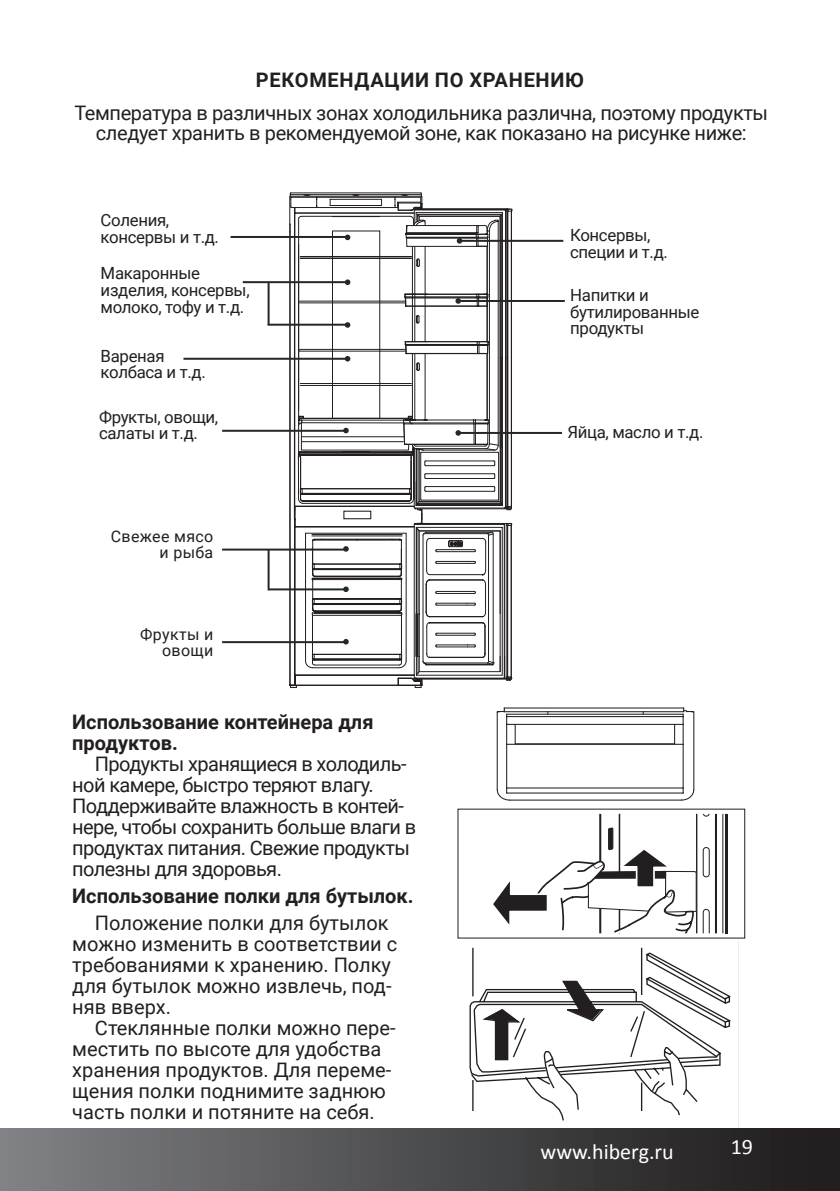
<style>
.page{position:relative;width:840px;height:1191px;background:#fff}
.page>*{position:absolute;margin:0;border:0;box-sizing:border-box;transform-origin:0 0}
.t1{font:22px "Calibri";color:#fff}
.t2{font:20px/21px "Roboto";letter-spacing:-.02em;color:#231f20}
.t3{font:20px/21px "Roboto";color:#231f20}
.t4{font:700 20px/21px "Roboto";color:#231f20}
.t5{font:700 20px "Roboto";letter-spacing:.035em;color:#231f20}
.t6{font:16.8px/16.8px "Roboto";letter-spacing:-.02em;color:#231f20}
.t7{font:16px/16px "Roboto";letter-spacing:.02em;color:#231f20;text-align:right}
</style>
<div class="page">
<div style="left:0;top:1128px;width:839px;height:63px;background:linear-gradient(to right,#7f8285,#1c1919)"></div>
<svg style="left:716px;top:814px;width:1px;height:119px"></svg>
<hr style="left:722px;top:814px;width:1px;height:119px;background:#231f20">
<hr style="left:724px;top:814px;width:2px;height:119px;background:#231f20">
<hr style="left:618px;top:814px;width:2px;height:119px;background:#231f20">
<hr style="left:599px;top:814px;width:2px;height:119px;background:#231f20">
<hr style="left:714px;top:814px;width:2px;height:119px;background:#231f20">
<hr style="left:695px;top:814px;width:2px;height:119px;background:#231f20">
<svg style="left:702px;top:909px;width:7px;height:24px"></svg>
<svg style="left:702px;top:847px;width:7px;height:30px"></svg>
<svg style="left:493px;top:827px;width:203px;height:106px"></svg>
<svg style="left:472px;top:947px;width:259px;height:81px"></svg>
<svg style="left:469px;top:979px;width:252px;height:142px"></svg>
<hr style="left:503px;top:711px;width:180px;height:1px;background:#231f20">
<hr style="left:503px;top:707px;width:180px;height:1px;background:#231f20">
<hr style="left:506px;top:792px;width:177px;height:1px;background:#231f20">
<hr style="left:506px;top:713px;width:177px;height:1px;background:#231f20">
<svg style="left:514px;top:725px;width:1px;height:18px"></svg>
<hr style="left:514px;top:743px;width:160px;height:1px;background:#231f20">
<hr style="left:682px;top:744px;width:1px;height:44px;background:#231f20">
<hr style="left:506px;top:744px;width:1px;height:44px;background:#231f20">
<hr style="left:506px;top:744px;width:177px;height:1px;background:#231f20">
<hr style="left:506px;top:787px;width:177px;height:1px;background:#231f20">
<hr style="left:506px;top:716px;width:177px;height:1px;background:#231f20">
<hr style="left:506px;top:724px;width:177px;height:1px;background:#231f20">
<svg style="left:682px;top:707px;width:11px;height:38px"></svg>
<hr style="left:508px;top:799px;width:173px;height:1px;background:#231f20">
<svg style="left:496px;top:787px;width:13px;height:13px"></svg>
<hr style="left:496px;top:711px;width:1px;height:79px;background:#231f20">
<svg style="left:680px;top:787px;width:14px;height:13px"></svg>
<hr style="left:693px;top:711px;width:1px;height:79px;background:#231f20">
<svg style="left:496px;top:707px;width:11px;height:38px"></svg>
<hr style="left:230px;top:236px;width:118px;height:2px;background:#262727">
<hr style="left:243px;top:281px;width:104px;height:2px;background:#262727">
<hr style="left:267px;top:324px;width:80px;height:2px;background:#262727">
<hr style="left:183px;top:358px;width:164px;height:2px;background:#262727">
<hr style="left:461px;top:300px;width:103px;height:2px;background:#262727">
<hr style="left:459px;top:240px;width:104px;height:2px;background:#262727">
<hr style="left:267px;top:282px;width:2px;height:43px;background:#262727">
<hr style="left:267px;top:549px;width:2px;height:41px;background:#262727">
<hr style="left:458px;top:432px;width:103px;height:2px;background:#262727">
<hr style="left:222px;top:430px;width:125px;height:2px;background:#262727">
<hr style="left:222px;top:548px;width:124px;height:2px;background:#262727">
<hr style="left:268px;top:588px;width:78px;height:2px;background:#262727">
<hr style="left:222px;top:641px;width:124px;height:2px;background:#262727">
<svg style="left:289px;top:192px;width:223px;height:496px"></svg>
<p class="t5" style="left:256px;top:66px;width:329px">РЕКОМЕНДАЦИИ ПО ХРАНЕНИЮ</p>
<p class="t2" style="left:74px;top:103px;width:695px;line-height:20px;text-align:center">Температура в различных зонах холодильника различна, поэтому продукты следует хранить в рекомендуемой зоне, как показано на рисунке ниже:</p>
<p class="t6" style="left:101px;top:211px;width:120px">Соления, консервы и т.д.</p>
<p class="t6" style="left:101px;top:264px;width:150px">Макаронные изделия, консервы, молоко, тофу и т.д.</p>
<p class="t6" style="left:101px;top:346px;width:107px">Вареная колбаса и т.д.</p>
<p class="t6" style="left:99px;top:407px;width:121px">Фрукты, овощи, салаты и т.д.</p>
<p class="t7" style="left:111px;top:527px;width:104px">Свежее мясо и рыба</p>
<p class="t7" style="left:140px;top:626px;width:74px">Фрукты и овощи</p>
<p class="t4" style="left:72px;top:711px;width:302px">Использование контейнера для продуктов.</p>
<p class="t2" style="left:72px;top:753px;width:345px;text-indent:23px">Продукты хранящиеся в холодиль&shy;ной камере, быстро теряют влагу.<br>Поддерживайте влажность в контей&shy;нере, чтобы сохранить больше влаги в продуктах питания. Свежие продукты полезны для здоровья.</p>
<p class="t4" style="left:72px;top:884px;width:343px">Использование полки для бутылок.</p>
<p class="t3" style="left:72px;top:911px;width:326px;text-indent:23px">Положение полки для бутылок можно изменить в соответствии с требованиями к хранению. Полку для бутылок можно извлечь, под&shy;няв вверх.</p>
<p class="t3" style="left:72px;top:1016px;width:324px;text-indent:23px">Стеклянные полки можно пере&shy;местить по высоте для удобства хранения продуктов. Для переме&shy;щения полки поднимите заднюю часть полки и потяните на себя.</p>
<p class="t6" style="left:569px;top:226px;width:99px">Консервы, специи и т.д.</p>
<p class="t6" style="left:570px;top:286px;width:131px">Напитки и бутилированные продукты</p>
<p class="t6" style="left:567px;top:422px;width:137px">Яйца, масло и т.д.</p>
<p class="t1" style="left:540px;top:1137px;width:135px">www.hiberg.ru</p>
<p class="t1" style="left:730px;top:1133px;width:24px">19</p>
</div>
